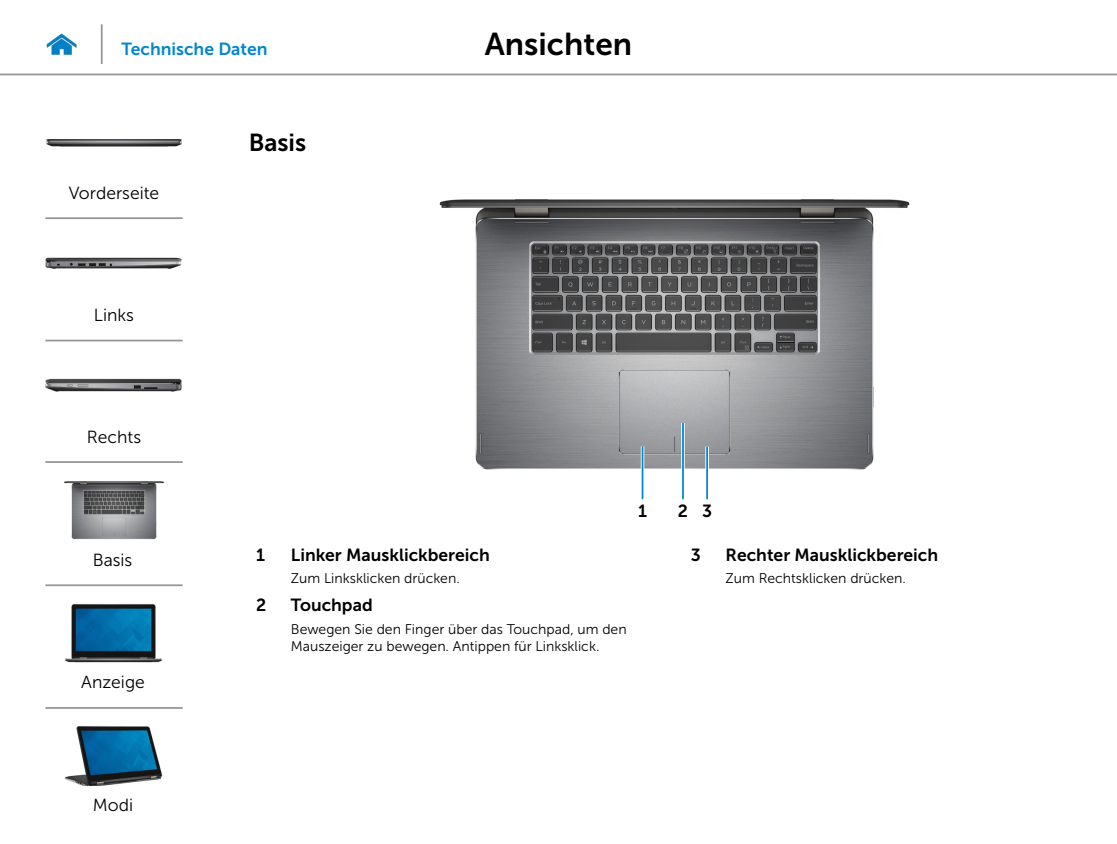
<style>
.page{position:relative;width:1117px;height:844px;background:#fff}
.page>*{position:absolute;margin:0;border:0;box-sizing:border-box;transform-origin:0 0}
.t1{font:31.5px "Museo Sans For Dell 700";color:#000}
.Head2{font:24.5px "Museo Sans For Dell 700";color:#000}
.Callout_Head{font:17.5px "Museo Sans For Dell 700";color:#000}
.t2{font:17.5px "Museo Sans For Dell 300";color:#000}
.t3{font:17.5px "Museo Sans For Dell 700";color:#0087cc}
.Callout-L{font:17.5px "Museo Sans For Dell 700";color:#000}
.Callout_description{font:14px/17.5px "Museo Sans For Dell 300";color:#000}
</style>
<div class="page">
<hr style="left:0;top:74px;width:1116px;height:1px;background:#939598">
<img style="left:46px;top:33px;width:31px;height:22px">
<img style="left:439px;top:199px;width:471px;height:271px">
<hr style="left:681px;top:423px;width:3px;height:76px;background:#fff">
<hr style="left:682px;top:423px;width:1px;height:76px;background:#0087cc">
<hr style="left:705px;top:446px;width:3px;height:53px;background:#fff">
<hr style="left:706px;top:446px;width:1px;height:53px;background:#0087cc">
<svg style="left:640px;top:446px;width:4px;height:53px"></svg>
<hr style="left:641px;top:446px;width:2px;height:53px;background:#0087cc">
<hr style="left:101px;top:24px;width:2px;height:40px;background:#939598">
<img style="left:46px;top:139px;width:136px;height:8px">
<img style="left:45px;top:257px;width:137px;height:12px">
<img style="left:45px;top:378px;width:137px;height:14px">
<img style="left:64px;top:481px;width:100px;height:58px">
<img style="left:65px;top:604px;width:98px;height:58px">
<img style="left:65px;top:726px;width:98px;height:59px">
<hr style="left:45px;top:217px;width:138px;height:2px;background:#939598">
<hr style="left:45px;top:339px;width:138px;height:2px;background:#939598">
<hr style="left:45px;top:461px;width:138px;height:2px;background:#939598">
<hr style="left:45px;top:584px;width:138px;height:2px;background:#939598">
<hr style="left:45px;top:706px;width:138px;height:2px;background:#939598">
<p class="t3" style="left:122px;top:39px;width:147px">Technische Daten</p>
<h1 class="t1" style="left:485px;top:26px;width:149px">Ansichten</h1>
<p class="t2" style="left:69px;top:183px;width:92px">Vorderseite</p>
<p class="Head2" style="left:249px;top:128px;width:59px">Basis</p>
<p class="t2" style="left:94px;top:305px;width:41px">Links</p>
<p class="t2" style="left:87px;top:428px;width:56px">Rechts</p>
<p class="t2" style="left:93px;top:550px;width:41px">Basis</p>
<p class="t2" style="left:81px;top:672px;width:65px">Anzeige</p>
<p class="t2" style="left:93px;top:795px;width:42px">Modi</p>
<p class="Callout_Head" style="left:256px;top:544px;width:10px">1</p>
<p class="Callout_Head" style="left:291px;top:544px;width:200px">Linker Mausklickbereich</p>
<p class="Callout_description" style="left:291px;top:569px;width:170px">Zum Linksklicken drücken.</p>
<p class="Callout_Head" style="left:256px;top:595px;width:12px">2</p>
<p class="Callout_Head" style="left:291px;top:595px;width:83px">Touchpad</p>
<p class="Callout_description" style="left:291px;top:620px;width:337px">Bewegen Sie den Finger über das Touchpad, um den<br>Mauszeiger zu bewegen. Antippen für Linksklick.</p>
<p class="Callout-L" style="left:638px;top:500px;width:10px">1</p>
<p class="Callout-L" style="left:677px;top:500px;width:12px">2</p>
<p class="Callout-L" style="left:702px;top:500px;width:12px">3</p>
<p class="Callout_Head" style="left:690px;top:544px;width:12px">3</p>
<p class="Callout_Head" style="left:725px;top:544px;width:214px">Rechter Mausklickbereich</p>
<p class="Callout_description" style="left:725px;top:569px;width:182px">Zum Rechtsklicken drücken.</p>
</div>
